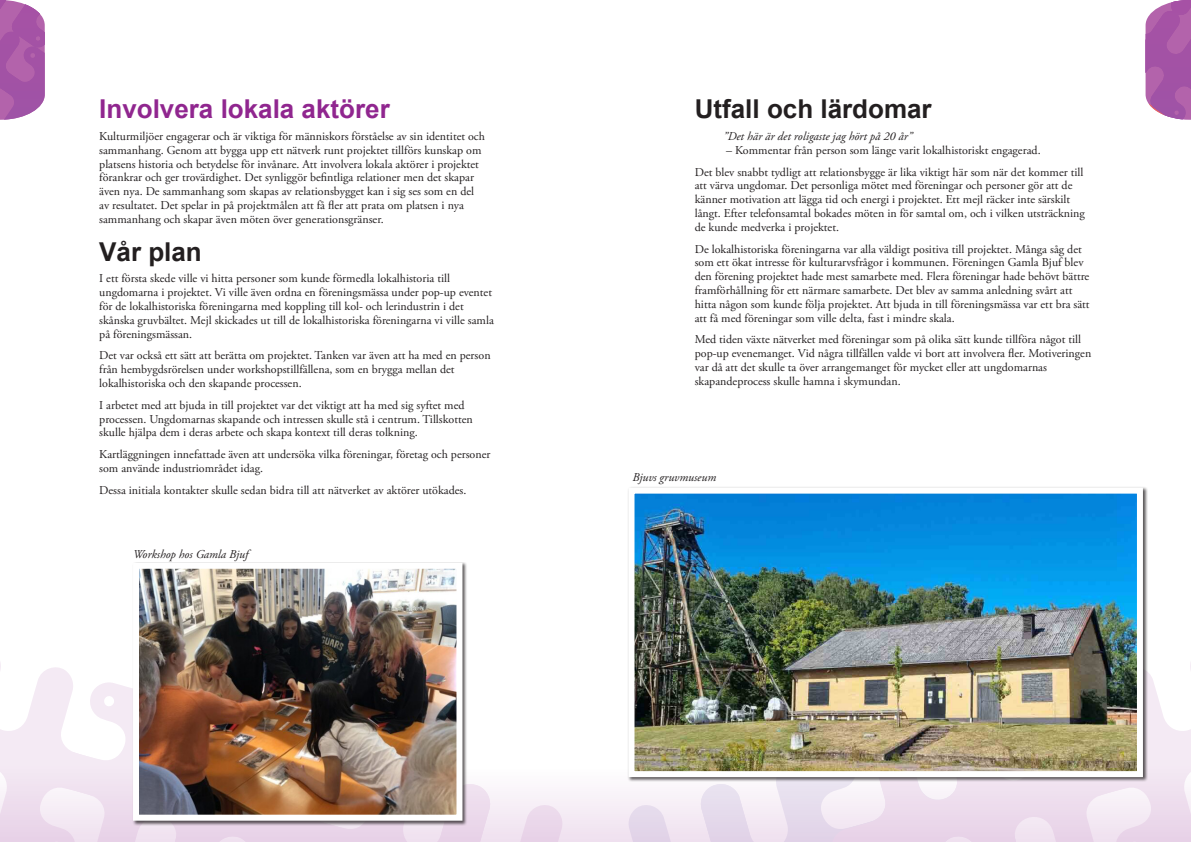
<style>
.page{position:relative;width:1191px;height:842px;background:#fff}
.page>*{position:absolute;margin:0;border:0;box-sizing:border-box;transform-origin:0 0}
.t1{font:700 26px "Arial";color:#231f20}
.t2{font:700 26px "Arial";color:#90268f}
.t3{font:12px/13.8px "Adobe Garamond Pro";color:#231f20}
.t4{font:italic 12px "Adobe Garamond Pro";color:#231f20}
</style>
<div class="page">
<svg style="left:0;top:662px;width:1191px;height:180px"></svg>
<div style="left:132px;top:562px;width:335px;height:263px;background:#231f20;opacity:.75"></div>
<img style="left:140px;top:570px;width:315px;height:244px">
<div style="left:133px;top:563px;width:329px;height:258px;border:6px solid #fff"></div>
<svg style="left:1145px;top:0;width:46px;height:120px"></svg>
<svg style="left:0;top:0;width:45px;height:120px"></svg>
<div style="left:627px;top:486px;width:521px;height:296px;background:#231f20;opacity:.75"></div>
<img style="left:635px;top:495px;width:501px;height:275px">
<div style="left:628px;top:488px;width:515px;height:289px;border:6px solid #fff"></div>
<p class="t2" style="left:99px;top:91px;width:292px">Involvera lokala aktörer</p>
<p class="t3" style="left:99px;top:130px;width:387px">Kulturmiljöer engagerar och är viktiga för människors förståelse av sin identitet och sammanhang. Genom att bygga upp ett nätverk runt projektet tillförs kunskap om platsens historia och betydelse för invånare. Att involvera lokala aktörer i projektet förankrar och ger trovärdighet. Det synliggör befintliga relationer men det skapar även nya. De sammanhang som skapas av relationsbygget kan i sig ses som en del av resultatet. Det spelar in på projektmålen att få fler att prata om platsen i nya sammanhang och skapar även möten över generationsgränser.</p>
<p class="t1" style="left:99px;top:233px;width:104px">Vår plan</p>
<p class="t3" style="left:99px;top:272px;width:396px">I ett första skede ville vi hitta personer som kunde förmedla lokalhistoria till ungdomarna i projektet. Vi ville även ordna en föreningsmässa under pop-up eventet för de lokalhistoriska föreningarna med koppling till kol- och lerindustrin i det skånska gruvbältet. Mejl skickades ut till de lokalhistoriska föreningarna vi ville samla på föreningsmässan.</p>
<p class="t3" style="left:99px;top:349px;width:393px">Det var också ett sätt att berätta om projektet. Tanken var även att ha med en person från hembygdsrörelsen under workshopstillfällena, som en brygga mellan det lokalhistoriska och den skapande processen.</p>
<p class="t3" style="left:99px;top:399px;width:375px">I arbetet med att bjuda in till projektet var det viktigt att ha med sig syftet med processen. Ungdomarnas skapande och intressen skulle stå i centrum. Tillskotten skulle hjälpa dem i deras arbete och skapa kontext till deras tolkning.</p>
<p class="t3" style="left:99px;top:448px;width:393px">Kartläggningen innefattade även att undersöka vilka föreningar, företag och personer som använde industriområdet idag.</p>
<p class="t3" style="left:99px;top:484px;width:369px">Dessa initiala kontakter skulle sedan bidra till att nätverket av aktörer utökades.</p>
<p class="t4" style="left:133px;top:547px;width:117px">Workshop hos Gamla Bjuf</p>
<p class="t1" style="left:694px;top:91px;width:238px">Utfall och lärdomar</p>
<p class="t4" style="left:723px;top:129px;width:191px">”Det här är det roligaste jag hört på 20 år”</p>
<p class="t3" style="left:726px;top:143px;width:316px">– Kommentar från person som länge varit lokalhistoriskt engagerad.</p>
<p class="t3" style="left:694px;top:165px;width:391px">Det blev snabbt tydligt att relationsbygge är lika viktigt här som när det kommer till att värva ungdomar. Det personliga mötet med föreningar och personer gör att de känner motivation att lägga tid och energi i projektet. Ett mejl räcker inte särskilt långt. Efter telefonsamtal bokades möten in för samtal om, och i vilken utsträckning de kunde medverka i projektet.</p>
<p class="t3" style="left:694px;top:242px;width:396px">De lokalhistoriska föreningarna var alla väldigt positiva till projektet. Många såg det som ett ökat intresse för kulturarvsfrågor i kommunen. Föreningen Gamla Bjuf blev den förening projektet hade mest samarbete med. Flera föreningar hade behövt bättre framförhållning för ett närmare samarbete. Det blev av samma anledning svårt att hitta någon som kunde följa projektet. Att bjuda in till föreningsmässa var ett bra sätt att få med föreningar som ville delta, fast i mindre skala.</p>
<p class="t3" style="left:694px;top:333px;width:398px">Med tiden växte nätverket med föreningar som på olika sätt kunde tillföra något till pop-up evenemanget. Vid några tillfällen valde vi bort att involvera fler. Motiveringen var då att det skulle ta över arrangemanget för mycket eller att ungdomarnas skapandeprocess skulle hamna i skymundan.</p>
<p class="t4" style="left:632px;top:470px;width:85px">Bjuvs gruvmuseum</p>
</div>
